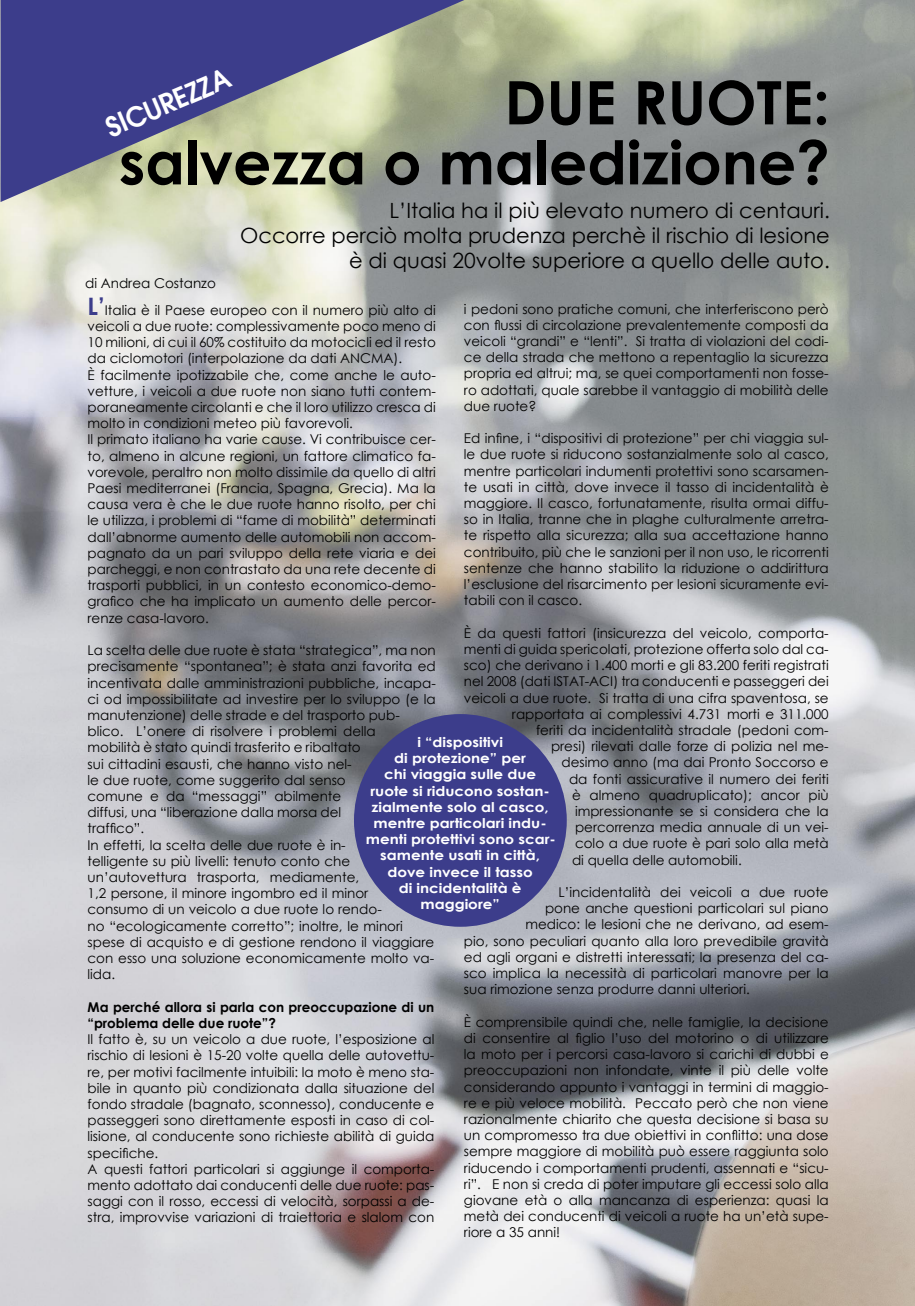
<style>
.page{position:relative;width:915px;height:1306px;background:#fff}
.page>*{position:absolute;margin:0;border:0;box-sizing:border-box;transform-origin:0 0}
.t1{font:700 60px/60px "Century Gothic";color:#000;text-align:right}
.t2{font:600 27px "Avant Garde";color:#fff}
.t3{font:21px/25.2px "Century Gothic";color:#000;text-align:right}
.t4{font:13.5px/16.2px "Century Gothic";color:#000}
.t5{font:700 13.5px/16.2px "Century Gothic";color:#fff;text-align:center;scale:1.12 1}
.t6{font:700 13.5px/16.2px "Century Gothic";color:#000}
.s1{font-weight:700;font-size:24px;color:#3c3d8b}
</style>
<div class="page">
<img style="left:0;top:0;width:914px;height:1305px">
<svg style="left:1px;top:0;width:463px;height:202px;background:#7d8096"></svg>
<div style="left:354px;top:714px;width:212px;height:212px;background:#3c3d8b;border-radius:50%"></div>
<h2 class="t2" style="left:100px;top:112px;width:134px;rotate:-23deg">SICUREZZA</h2>
<h1 class="t1" style="left:119px;top:70px;width:712px">DUE RUOTE:<br>salvezza o maledizione?</h1>
<h3 class="t3" style="left:240px;top:197px;width:591px">L’Italia ha il più elevato numero di centauri.<br>Occorre perciò molta prudenza perchè il rischio di lesione è di quasi 20volte superiore a quello delle auto.</h3>
<p class="t4" style="left:85px;top:275px;width:132px">di Andrea Costanzo</p>
<p class="t4" style="left:87px;top:301px;width:350px"><span class="s1">L’</span>Italia è il Paese europeo con il numero più alto di veicoli a due ruote: complessivamente poco meno di 10 milioni, di cui il 60% costituito da motocicli ed il resto da ciclomotori (interpolazione da dati ANCMA).<br>È facilmente ipotizzabile che, come anche le auto&shy;vetture, i veicoli a due ruote non siano tutti contem&shy;poraneamente circolanti e che il loro utilizzo cresca di molto in condizioni meteo più favorevoli.<br>Il primato italiano ha varie cause. Vi contribuisce cer&shy;to, almeno in alcune regioni, un fattore climatico fa&shy;vorevole, peraltro non molto dissimile da quello di altri Paesi mediterranei (Francia, Spagna, Grecia). Ma la causa vera è che le due ruote hanno risolto, per chi le utilizza, i problemi di “fame di mobilità” determinati dall’abnorme aumento delle automobili non accom&shy;pagnato da un pari sviluppo della rete viaria e dei parcheggi, e non contrastato da una rete decente di trasporti pubblici, in un contesto economico-demo&shy;grafico che ha implicato un aumento delle percor&shy;renze casa-lavoro.</p>
<p class="t4" style="left:87px;top:642px;width:350px">La scelta delle due ruote è stata “strategica”, ma non precisamente “spontanea”; è stata anzi favorita ed incentivata dalle amministrazioni pubbliche, incapa&shy;ci od impossibilitate ad investire per lo sviluppo (e la manutenzione) delle strade e del trasporto pub&shy;blico. L’onere di risolvere i problemi della<br>mobilità è stato quindi trasferito e ribaltato<br>sui cittadini esausti, che hanno visto nel-<br>le due ruote, come suggerito dal senso<br>comune e da “messaggi” abilmente<br>diffusi, una “liberazione dalla morsa del<br>traffico”.<br>In effetti, la scelta delle due ruote è in-<br>telligente su più livelli: tenuto conto che un’autovettura trasporta, mediamente,<br>1,2 persone, il minore ingombro ed il minor<br>consumo di un veicolo a due ruote lo rendo-<br>no “ecologicamente corretto”; inoltre, le minori spese di acquisto e di gestione rendono il viaggiare con esso una soluzione economicamente molto va&shy;lida.</p>
<p class="t6" style="left:87px;top:998px;width:348px">Ma perché allora si parla con preoccupazione di un “problema delle due ruote”?</p>
<p class="t4" style="left:87px;top:1030px;width:348px">Il fatto è, su un veicolo a due ruote, l’esposizione al rischio di lesioni è 15-20 volte quella delle autovettu&shy;re, per motivi facilmente intuibili: la moto è meno sta&shy;bile in quanto più condizionata dalla situazione del fondo stradale (bagnato, sconnesso), conducente e passeggeri sono direttamente esposti in caso di col&shy;lisione, al conducente sono richieste abilità di guida specifiche.<br>A questi fattori particolari si aggiunge il comporta&shy;mento adottato dai conducenti delle due ruote: pas&shy;saggi con il rosso, eccessi di velocità, sorpassi a de&shy;stra, improvvise variazioni di traiettoria e slalom con</p>
<p class="t4" style="left:464px;top:300px;width:366px;text-align:justify">i pedoni sono pratiche comuni, che interferiscono però con flussi di circolazione prevalentemente composti da veicoli “grandi” e “lenti”. Si tratta di violazioni del codi&shy;ce della strada che mettono a repentaglio la sicurezza propria ed altrui; ma, se quei comportamenti non fosse&shy;ro adottati, quale sarebbe il vantaggio di mobilità delle due ruote?</p>
<p class="t4" style="left:464px;top:430px;width:366px;text-align:justify">Ed infine, i “dispositivi di protezione” per chi viaggia sul&shy;le due ruote si riducono sostanzialmente solo al casco, mentre particolari indumenti protettivi sono scarsamen&shy;te usati in città, dove invece il tasso di incidentalità è maggiore. Il casco, fortunatamente, risulta ormai diffu&shy;so in Italia, tranne che in plaghe culturalmente arretra&shy;te rispetto alla sicurezza; alla sua accettazione hanno contribuito, più che le sanzioni per il non uso, le ricorrenti sentenze che hanno stabilito la riduzione o addirittura l’esclusione del risarcimento per lesioni sicuramente evi&shy;tabili con il casco.</p>
<p class="t4" style="left:464px;top:624px;width:366px">È da questi fattori (insicurezza del veicolo, comporta-</p>
<p class="t4" style="left:464px;top:640px;width:366px">menti di guida spericolati, protezione offerta solo dal ca-</p>
<p class="t4" style="left:464px;top:657px;width:366px">sco) che derivano i 1.400 morti e gli 83.200 feriti registrati</p>
<p class="t4" style="left:464px;top:673px;width:366px">nel 2008 (dati ISTAT-ACI) tra conducenti e passeggeri dei</p>
<p class="t4" style="left:464px;top:689px;width:366px">veicoli a due ruote. Si tratta di una cifra spaventosa, se</p>
<p class="t4" style="left:512px;top:705px;width:318px">rapportata ai complessivi 4.731 morti e 311.000</p>
<p class="t4" style="left:536px;top:721px;width:294px">feriti da incidentalità stradale (pedoni com-</p>
<p class="t4" style="left:551px;top:738px;width:279px">presi) rilevati dalle forze di polizia nel me-</p>
<p class="t4" style="left:561px;top:754px;width:269px">desimo anno (ma dai Pronto Soccorso e</p>
<p class="t4" style="left:569px;top:770px;width:261px">da fonti assicurative il numero dei feriti</p>
<p class="t4" style="left:572px;top:786px;width:258px">è almeno quadruplicato); ancor più</p>
<p class="t4" style="left:575px;top:802px;width:255px">impressionante se si considera che la</p>
<p class="t4" style="left:575px;top:819px;width:255px">percorrenza media annuale di un vei-</p>
<p class="t4" style="left:575px;top:835px;width:255px">colo a due ruote è pari solo alla metà</p>
<p class="t4" style="left:572px;top:851px;width:171px">di quella delle automobili.</p>
<p class="t4" style="left:558px;top:883px;width:272px">L’incidentalità dei veicoli a due ruote</p>
<p class="t4" style="left:545px;top:900px;width:285px">pone anche questioni particolari sul piano</p>
<p class="t4" style="left:525px;top:916px;width:304px">medico: le lesioni che ne derivano, ad esem-</p>
<p class="t4" style="left:464px;top:932px;width:366px">pio, sono peculiari quanto alla loro prevedibile gravità</p>
<p class="t4" style="left:464px;top:948px;width:366px">ed agli organi e distretti interessati; la presenza del ca-</p>
<p class="t4" style="left:464px;top:964px;width:366px">sco implica la necessità di particolari manovre per la</p>
<p class="t4" style="left:464px;top:981px;width:287px">sua rimozione senza produrre danni ulteriori.</p>
<p class="t4" style="left:464px;top:1013px;width:366px;text-align:justify">È comprensibile quindi che, nelle famiglie, la decisione di consentire al figlio l’uso del motorino o di utilizzare la moto per i percorsi casa-lavoro si carichi di dubbi e preoccupazioni non infondate, vinte il più delle volte considerando appunto i vantaggi in termini di maggio&shy;re e più veloce mobilità. Peccato però che non viene razionalmente chiarito che questa decisione si basa su un compromesso tra due obiettivi in conflitto: una dose sempre maggiore di mobilità può essere raggiunta solo riducendo i comportamenti prudenti, assennati e “sicu&shy;ri”. E non si creda di poter imputare gli eccessi solo alla giovane età o alla mancanza di esperienza: quasi la metà dei conducenti di veicoli a ruote ha un’età supe&shy;riore a 35 anni!</p>
<p class="t5" style="left:366px;top:733px;width:171px">i “dispositivi<br>di protezione” per<br>chi viaggia sulle due ruote si riducono sostan&shy;zialmente solo al casco, mentre particolari indu&shy;menti protettivi sono scar&shy;samente usati in città, dove invece il tasso<br>di incidentalità è maggiore”</p>
</div>
